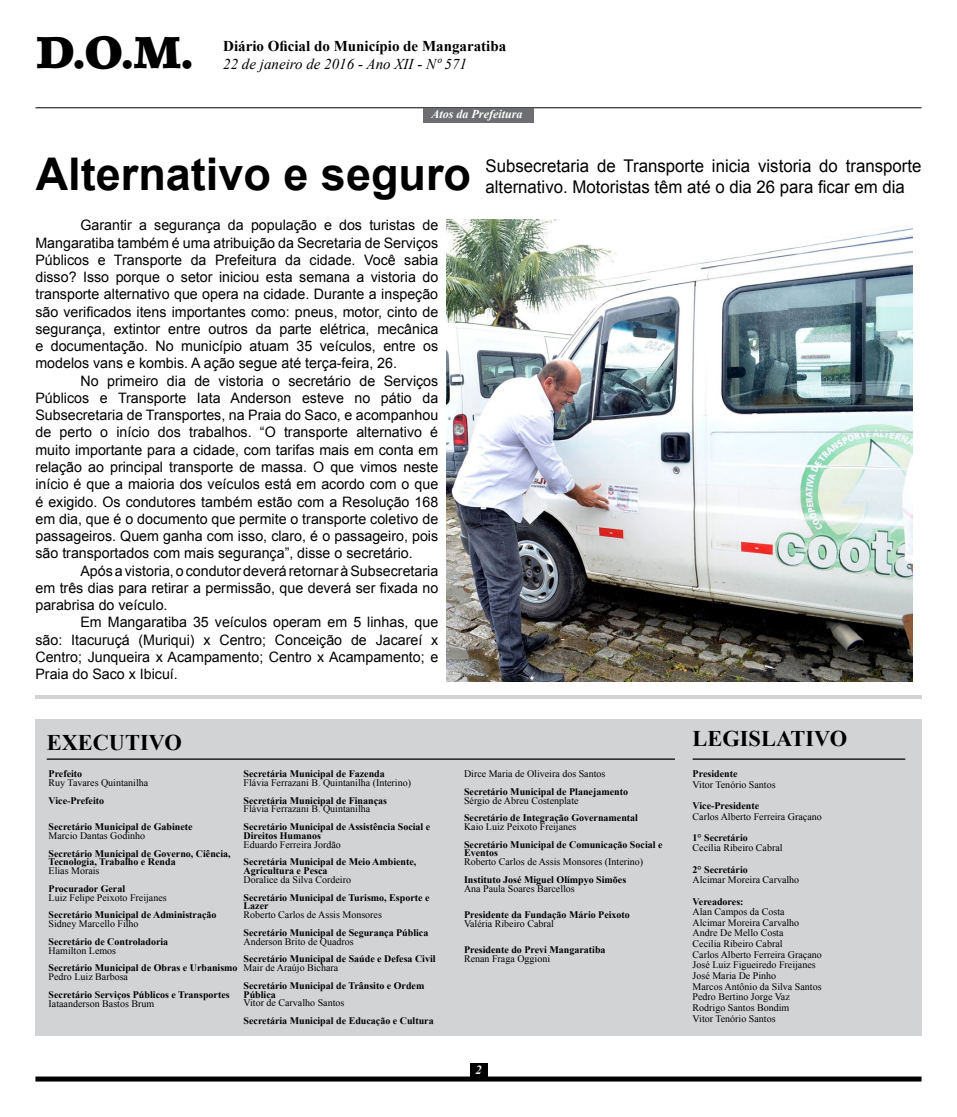
<style>
.page{position:relative;width:957px;height:1117px;background:#fff}
.page>*{position:absolute;margin:0;border:0;box-sizing:border-box;transform-origin:0 0}
.t1{font:700 45px "Arial";color:#000}
.t2{font:900 44.25px "Lino Letter Std";color:#000}
.t3{font:700 22.38px "Times New Roman";color:#000}
.t4{font:17.5px "Arial";color:#000;scale:.96 1}
.t5{font:700 15px "Times New Roman";color:#000}
.t6{font:italic 15px "Times New Roman";color:#000}
.t7{font:14.38px/17.2px "Arial";color:#000;text-align:justify}
.t8{font:italic 700 12.5px "Times New Roman";color:#fff}
.t9{font:italic 700 12px "Times New Roman";color:#fff}
.t10{font:700 10px/8.8px "Times New Roman";color:#000}
.t11{font:10px/10.6px "Times New Roman";color:#000}
</style>
<div class="page">
<hr style="left:35px;top:107px;width:886px;height:1px;background:#000">
<div style="left:35px;top:1076px;width:886px;height:5px;background:#000"></div>
<div style="left:470px;top:1062px;width:17px;height:14px;background:#000"></div>
<div style="left:423px;top:108px;width:110px;height:14px;background:#6d6e71"></div>
<hr style="left:35px;top:695px;width:886px;height:3px;background:#d1d3d4">
<div style="left:35px;top:719px;width:886px;height:316px;background:#d1d3d4"></div>
<hr style="left:47px;top:758px;width:628px;height:1px;background:#000">
<hr style="left:692px;top:758px;width:213px;height:1px;background:#000">
<img style="left:446px;top:220px;width:466px;height:461px">
<h2 class="t2" style="left:36px;top:26px;width:160px">D.O.M.</h2>
<p class="t5" style="left:223px;top:35px;width:284px">Diário Oficial do Município de Mangaratiba</p>
<p class="t6" style="left:223px;top:53px;width:245px">22 de janeiro de 2016 - Ano XII - Nº 571</p>
<p class="t9" style="left:431px;top:107px;width:92px">Atos da Prefeitura</p>
<h1 class="t1" style="left:36px;top:144px;width:437px">Alternativo e seguro</h1>
<p class="t7" style="left:35px;top:217px;width:404px;text-indent:45px">Garantir a segurança da população e dos turistas de Mangaratiba também é uma atribuição da Secretaria de Serviços Públicos e Transporte da Prefeitura da cidade. Você sabia disso? Isso porque o setor iniciou esta semana a vistoria do transporte alternativo que opera na cidade. Durante a inspeção são verificados itens importantes como: pneus, motor, cinto de segurança, extintor entre outros da parte elétrica, mecânica e documentação. No município atuam 35 veículos, entre os modelos vans e kombis. A ação segue até terça-feira, 26.</p>
<p class="t7" style="left:35px;top:372px;width:404px;text-indent:45px">No primeiro dia de vistoria o secretário de Serviços Públicos e Transporte Iata Anderson esteve no pátio da Subsecretaria de Transportes, na Praia do Saco, e acompanhou de perto o início dos trabalhos. “O transporte alternativo é muito importante para a cidade, com tarifas mais em conta em relação ao principal transporte de massa. O que vimos neste início é que a maioria dos veículos está em acordo com o que é exigido. Os condutores também estão com a Resolução 168 em dia, que é o documento que permite o transporte coletivo de passageiros. Quem ganha com isso, claro, é o passageiro, pois são transportados com mais segurança”, disse o secretário.</p>
<p class="t7" style="left:35px;top:562px;width:404px;text-indent:45px">Após a vistoria, o condutor deverá retornar à Subsecretaria em três dias para retirar a permissão, que deverá ser fixada no parabrisa do veículo.</p>
<p class="t7" style="left:35px;top:613px;width:404px;text-indent:45px">Em Mangaratiba 35 veículos operam em 5 linhas, que são: Itacuruçá (Muriqui) x Centro; Conceição de Jacareí x Centro; Junqueira x Acampamento; Centro x Acampamento; e Praia do Saco x Ibicuí.</p>
<p class="t4" style="left:485px;top:155px;width:455px">Subsecretaria de Transporte inicia vistoria do transporte</p>
<p class="t4" style="left:485px;top:176px;width:438px">alternativo. Motoristas têm até o dia 26 para ficar em dia</p>
<h3 class="t3" style="left:47px;top:726px;width:137px">EXECUTIVO</h3>
<h3 class="t3" style="left:692px;top:722px;width:156px">LEGISLATIVO</h3>
<p class="t10" style="left:243px;top:769px;width:143px">Secretária Municipal de Fazenda</p>
<p class="t11" style="left:243px;top:776px;width:169px">Flávia Ferrazani B. Quintanilha (Interino)</p>
<p class="t10" style="left:243px;top:795px;width:145px">Secretária Municipal de Finanças</p>
<p class="t11" style="left:243px;top:803px;width:128px">Flávia Ferrazani B. Quintanilha</p>
<p class="t10" style="left:243px;top:821px;width:188px">Secretário Municipal de Assistência Social e<br>Direitos Humanos</p>
<p class="t11" style="left:243px;top:838px;width:99px">Eduardo Ferreira Jordão</p>
<p class="t10" style="left:243px;top:857px;width:174px">Secretária Municipal de Meio Ambiente,<br>Agricultura e Pesca</p>
<p class="t11" style="left:243px;top:873px;width:109px">Doralice da Silva Cordeiro</p>
<p class="t10" style="left:243px;top:892px;width:187px">Secretário Municipal de Turismo, Esporte e<br>Lazer</p>
<p class="t11" style="left:243px;top:909px;width:140px">Roberto Carlos de Assis Monsores</p>
<p class="t10" style="left:243px;top:927px;width:186px">Secretário Municipal de Segurança Pública</p>
<p class="t11" style="left:243px;top:935px;width:112px">Anderson Brito de Quadros</p>
<p class="t10" style="left:243px;top:954px;width:194px">Secretário Municipal de Saúde e Defesa Civil</p>
<p class="t11" style="left:243px;top:962px;width:96px">Mair de Araújo Bichara</p>
<p class="t10" style="left:243px;top:980px;width:182px">Secretário Municipal de Trânsito e Ordem<br>Pública</p>
<p class="t11" style="left:243px;top:997px;width:102px">Vitor de Carvalho Santos</p>
<p class="t10" style="left:243px;top:1015px;width:192px">Secretária Municipal de Educação e Cultura</p>
<p class="t11" style="left:464px;top:768px;width:143px">Dirce Maria de Oliveira dos Santos</p>
<p class="t10" style="left:464px;top:786px;width:165px">Secretário Municipal de Planejamento</p>
<p class="t11" style="left:464px;top:794px;width:116px">Sérgio de Abreu Costenplate</p>
<p class="t10" style="left:464px;top:813px;width:175px">Secretário de Integração Governamental</p>
<p class="t11" style="left:464px;top:821px;width:114px">Kaio Luiz Peixoto Freijanes</p>
<p class="t10" style="left:464px;top:839px;width:200px">Secretário Municipal de Comunicação Social e<br>Eventos</p>
<p class="t11" style="left:464px;top:856px;width:181px">Roberto Carlos de Assis Monsores (Interino)</p>
<p class="t10" style="left:464px;top:874px;width:164px">Instituto José Miguel Olímpyo Simões</p>
<p class="t11" style="left:464px;top:882px;width:112px">Ana Paula Soares Barcellos</p>
<p class="t10" style="left:464px;top:910px;width:167px">Presidente da Fundação Mário Peixoto</p>
<p class="t11" style="left:464px;top:917px;width:91px">Valéria Ribeiro Cabral</p>
<p class="t10" style="left:464px;top:945px;width:143px">Presidente do Previ Mangaratiba</p>
<p class="t11" style="left:464px;top:953px;width:88px">Renan Fraga Oggioni</p>
<p class="t10" style="left:692px;top:768px;width:46px">Presidente</p>
<p class="t11" style="left:692px;top:778px;width:84px">Vitor Tenório Santos</p>
<p class="t10" style="left:692px;top:800px;width:68px">Vice-Presidente</p>
<p class="t11" style="left:692px;top:810px;width:131px">Carlos Alberto Ferreira Graçano</p>
<p class="t10" style="left:692px;top:832px;width:57px">1° Secretário</p>
<p class="t11" style="left:692px;top:842px;width:91px">Cecília Ribeiro Cabral</p>
<p class="t10" style="left:692px;top:864px;width:57px">2° Secretário</p>
<p class="t11" style="left:692px;top:874px;width:108px">Alcimar Moreira Carvalho</p>
<p class="t10" style="left:692px;top:896px;width:52px">Vereadores:</p>
<p class="t11" style="left:692px;top:906px;width:131px">Alan Campos da Costa<br>Alcimar Moreira Carvalho<br>Andre De Mello Costa<br>Cecilia Ribeiro Cabral<br>Carlos Alberto Ferreira Graçano<br>José Luiz Figueiredo Freijanes<br>José Maria De Pinho<br>Marcos Antônio da Silva Santos<br>Pedro Bertino Jorge Vaz<br>Rodrigo Santos Bondim<br>Vitor Tenório Santos</p>
<p class="t10" style="left:49px;top:769px;width:35px">Prefeito</p>
<p class="t11" style="left:49px;top:777px;width:101px">Ruy Tavares Quintanilha</p>
<p class="t10" style="left:49px;top:795px;width:57px">Vice-Prefeito</p>
<p class="t10" style="left:49px;top:822px;width:145px">Secretário Municipal de Gabinete</p>
<p class="t11" style="left:49px;top:830px;width:98px">Marcio Dantas Godinho</p>
<p class="t10" style="left:49px;top:848px;width:184px">Secretário Municipal de Governo, Ciência,<br>Tecnologia, Trabalho e Renda</p>
<p class="t11" style="left:49px;top:865px;width:52px">Elias Morais</p>
<p class="t10" style="left:49px;top:883px;width:78px">Procurador Geral</p>
<p class="t11" style="left:49px;top:891px;width:120px">Luiz Felipe Peixoto Freijanes</p>
<p class="t10" style="left:49px;top:910px;width:169px">Secretário Municipal de Administração</p>
<p class="t11" style="left:49px;top:918px;width:91px">Sidney Marcello Filho</p>
<p class="t10" style="left:49px;top:936px;width:121px">Secretário de Controladoria</p>
<p class="t11" style="left:49px;top:944px;width:69px">Hamilton Lemos</p>
<p class="t10" style="left:49px;top:963px;width:190px">Secretário Municipal de Obras e Urbanismo</p>
<p class="t11" style="left:49px;top:970px;width:81px">Pedro Luiz Barbosa</p>
<p class="t10" style="left:49px;top:989px;width:183px">Secretário Serviços Públicos e Transportes</p>
<p class="t11" style="left:49px;top:997px;width:107px">Iataanderson Bastos Brum</p>
<p class="t8" style="left:476px;top:1062px;width:8px">2</p>
</div>
